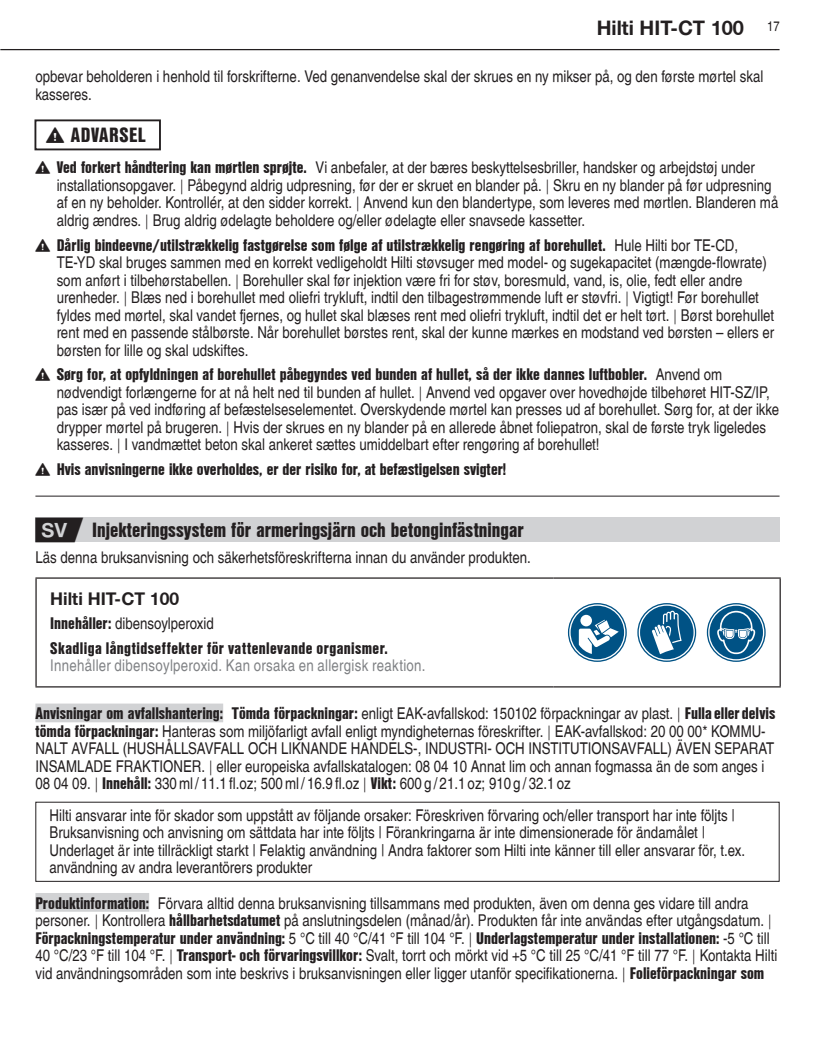
<style>
.page{position:relative;width:815px;height:1049px;background:#fff}
.page>*{position:absolute;margin:0;border:0;box-sizing:border-box;transform-origin:0 0}
.HIT-IFU-Sprache-Titel{font:700 condensed 20px "Hilti";color:#231f20}
.t1{font:700 20px "Hilti";color:#231f20}
.HIT-IFU-Sprache-Titel-2{font:700 condensed 20px "Hilti";letter-spacing:.025em;color:#231f20}
.HIT-IFU-Warn-Produkt{font:700 17.5px "Hilti";color:#231f20}
.HIT-IFU-Text-Infos{font:condensed 16.25px/17.5px "Hilti";color:#231f20}
.HIT-IFU-Text-Rahmen{font:condensed 16.25px/17.5px "Hilti";color:#231f20}
.HIT-IFU-Warn-Hinweise{font:condensed 16.25px/17.5px "Hilti";letter-spacing:.02em;color:#808285}
.HIT-IFU-Text{font:condensed 16.25px "Hilti";color:#231f20}
.t2{font:700 condensed 16.25px "Hilti";color:#231f20}
.HIT-IFU-Warn-Inhalte{font:condensed 16.25px "Hilti";color:#231f20}
.s1{font-weight:700}
.s2{font-weight:700;color:#231f20}
</style>
<div class="page">
<hr style="left:0;top:49px;width:780px;height:1px;background:#231f20">
<div style="left:34px;top:119px;width:127px;height:31px;border:2px solid #231f20"></div>
<div style="left:35px;top:517px;width:745px;height:25px;background:#d1d2d4"></div>
<hr style="left:35px;top:496px;width:745px;height:1px;background:#231f20">
<div style="left:35px;top:703px;width:188px;height:19px;background:#d1d2d4"></div>
<div style="left:35px;top:802px;width:745px;height:80px;border:1px solid #231f20"></div>
<div style="left:35px;top:893px;width:114px;height:19px;background:#d1d2d4"></div>
<hr style="left:553px;top:686px;width:228px;height:1px;background:#231f20">
<hr style="left:35px;top:686px;width:518px;height:1px;background:#231f20">
<hr style="left:35px;top:577px;width:518px;height:2px;background:#231f20">
<hr style="left:35px;top:579px;width:2px;height:107px;background:#231f20">
<hr style="left:553px;top:577px;width:228px;height:2px;background:#231f20">
<hr style="left:780px;top:579px;width:1px;height:107px;background:#231f20">
<svg style="left:568px;top:603px;width:59px;height:59px"></svg>
<svg style="left:569px;top:604px;width:56px;height:56px"></svg>
<div style="left:571px;top:606px;width:53px;height:53px;background:#005285;border-radius:50%"></div>
<div style="left:580px;top:615px;width:12px;height:11px;background:#fff;border-radius:50%"></div>
<svg style="left:579px;top:620px;width:40px;height:34px"></svg>
<svg style="left:637px;top:603px;width:59px;height:59px"></svg>
<svg style="left:639px;top:604px;width:56px;height:56px"></svg>
<div style="left:640px;top:606px;width:54px;height:53px;background:#005285;border-radius:50%"></div>
<svg style="left:652px;top:611px;width:30px;height:43px"></svg>
<svg style="left:707px;top:603px;width:59px;height:59px"></svg>
<svg style="left:708px;top:604px;width:56px;height:56px"></svg>
<div style="left:709px;top:606px;width:54px;height:53px;background:#005285;border-radius:50%"></div>
<svg style="left:717px;top:611px;width:39px;height:43px"></svg>
<p class="t1" style="left:597px;top:17px;width:184px">Hilti HIT-CT 100 <sup>17</sup></p>
<p class="HIT-IFU-Text-Infos" style="left:35px;top:68px;width:729px">opbevar beholderen i henhold til forskrifterne. Ved genanvendelse skal der skrues en ny mikser på, og den første mørtel skal kasseres.</p>
<p class="HIT-IFU-Sprache-Titel-2" style="left:46px;top:123px;width:101px">▲ ADVARSEL</p>
<p class="HIT-IFU-Text-Infos" style="left:57px;top:159px;width:723px;text-indent:-21px">▲ <span class="s1">Ved forkert håndtering kan mørtlen sprøjte.</span> Vi anbefaler, at der bæres beskyttelsesbriller, handsker og arbejdstøj under installationsopgaver. Påbegynd aldrig udpresning, før der er skruet en blander på. Skru en ny blander på før udpresning af en ny beholder. Kontrollér, at den sidder korrekt. Anvend kun den blandertype, som leveres med mørtlen. Blanderen må aldrig ændres. Brug aldrig ødelagte beholdere og/eller ødelagte eller snavsede kassetter.</p>
<p class="HIT-IFU-Text-Infos" style="left:57px;top:236px;width:719px;text-indent:-21px">▲ <span class="s1">Dårlig bindeevne/utilstrækkelig fastgørelse som følge af utilstrækkelig rengøring af borehullet.</span> Hule Hilti bor TE-CD, TE-YD skal bruges sammen med en korrekt vedligeholdt Hilti støvsuger med model- og sugekapacitet (mængde-flowrate) som anført i tilbehørstabellen. Borehuller skal før injektion være fri for støv, boresmuld, vand, is, olie, fedt eller andre urenheder. Blæs ned i borehullet med oliefri trykluft, indtil den tilbagestrømmende luft er støvfri. Vigtigt! Før borehullet fyldes med mørtel, skal vandet fjernes, og hullet skal blæses rent med oliefri trykluft, indtil det er helt tørt. Børst borehullet rent med en passende stålbørste. Når borehullet børstes rent, skal der kunne mærkes en modstand ved børsten – ellers er børsten for lille og skal udskiftes.</p>
<p class="HIT-IFU-Text-Infos" style="left:57px;top:366px;width:724px;text-indent:-21px">▲ <span class="s1">Sørg for, at opfyldningen af borehullet påbegyndes ved bunden af hullet, så der ikke dannes luftbobler.</span> Anvend om nødvendigt forlængerne for at nå helt ned til bunden af hullet. Anvend ved opgaver over hovedhøjde tilbehøret HIT-SZ/IP, pas især på ved indføring af befæstelseselementet. Overskydende mørtel kan presses ud af borehullet. Sørg for, at der ikke drypper mørtel på brugeren. Hvis der skrues en ny blander på en allerede åbnet foliepatron, skal de første tryk ligeledes kasseres. I vandmættet beton skal ankeret sættes umiddelbart efter rengøring af borehullet!</p>
<p class="t2" style="left:35px;top:460px;width:472px">▲ Hvis anvisningerne ikke overholdes, er der risiko for, at befæstigelsen svigter!</p>
<p class="HIT-IFU-Sprache-Titel" style="left:92px;top:518px;width:433px">Injekteringssystem för armeringsjärn och betonginfästningar</p>
<p class="HIT-IFU-Text" style="left:35px;top:548px;width:497px">Läs denna bruksanvisning och säkerhetsföreskrifterna innan du använder produkten.</p>
<p class="HIT-IFU-Warn-Produkt" style="left:50px;top:588px;width:130px">Hilti HIT-CT 100</p>
<p class="HIT-IFU-Warn-Inhalte" style="left:50px;top:614px;width:165px"><span class="s1">Innehåller:</span> dibensoylperoxid</p>
<p class="HIT-IFU-Warn-Hinweise" style="left:50px;top:639px;width:377px"><span class="s2">Skadliga långtidseffekter för vattenlevande organismer.<br></span>Innehåller dibensoylperoxid. Kan orsaka en allergisk reaktion.</p>
<p class="HIT-IFU-Text-Infos" style="left:35px;top:705px;width:741px"><span class="s1">Anvisningar om avfallshantering: Tömda förpackningar:</span> enligt EAK-avfallskod: 150102 förpackningar av plast. <span class="s1">Fulla eller delvis tömda förpackningar:</span> Hanteras som miljöfarligt avfall enligt myndigheternas föreskrifter. EAK-avfallskod: 20 00 00* KOMMU-NALT AVFALL (HUSHÅLLSAVFALL OCH LIKNANDE HANDELS-, INDUSTRI- OCH INSTITUTIONSAVFALL) ÄVEN SEPARAT INSAMLADE FRAKTIONER. eller europeiska avfallskatalogen: 08 04 10 Annat lim och annan fogmassa än de som anges i 08 04 09. <span class="s1">Innehåll:</span> 330 ml / 11.1 fl.oz; 500 ml / 16.9 fl.oz <span class="s1">Vikt:</span> 600 g / 21.1 oz; 910 g / 32.1 oz</p>
<p class="HIT-IFU-Text-Rahmen" style="left:50px;top:806px;width:697px">Hilti ansvarar inte för skador som uppstått av följande orsaker: Föreskriven förvaring och/eller transport har inte följts | Bruksanvisning och anvisning om sättdata har inte följts | Förankringarna är inte dimensionerade för ändamålet | Underlaget är inte tillräckligt starkt | Felaktig användning | Andra faktorer som Hilti inte känner till eller ansvarar för, t.ex. användning av andra leverantörers produkter</p>
<p class="HIT-IFU-Text-Infos" style="left:35px;top:894px;width:743px"><span class="s1">Produktinformation:</span> Förvara alltid denna bruksanvisning tillsammans med produkten, även om denna ges vidare till andra personer. Kontrollera <span class="s1">hållbarhetsdatumet</span> på anslutningsdelen (månad/år). Produkten får inte användas efter utgångsdatum.<br><span class="s1">Förpackningstemperatur under användning:</span> 5 °C till 40 °C/41 °F till 104 °F. <span class="s1">Underlagstemperatur under installationen:</span> -5 °C till 40 °C/23 °F till 104 °F. <span class="s1">Transport- och förvaringsvillkor:</span> Svalt, torrt och mörkt vid +5 °C till 25 °C/41 °F till 77 °F. Kontakta Hilti vid användningsområden som inte beskrivs i bruksanvisningen eller ligger utanför specifikationerna. <span class="s1">Folieförpackningar som</span></p>
</div>
